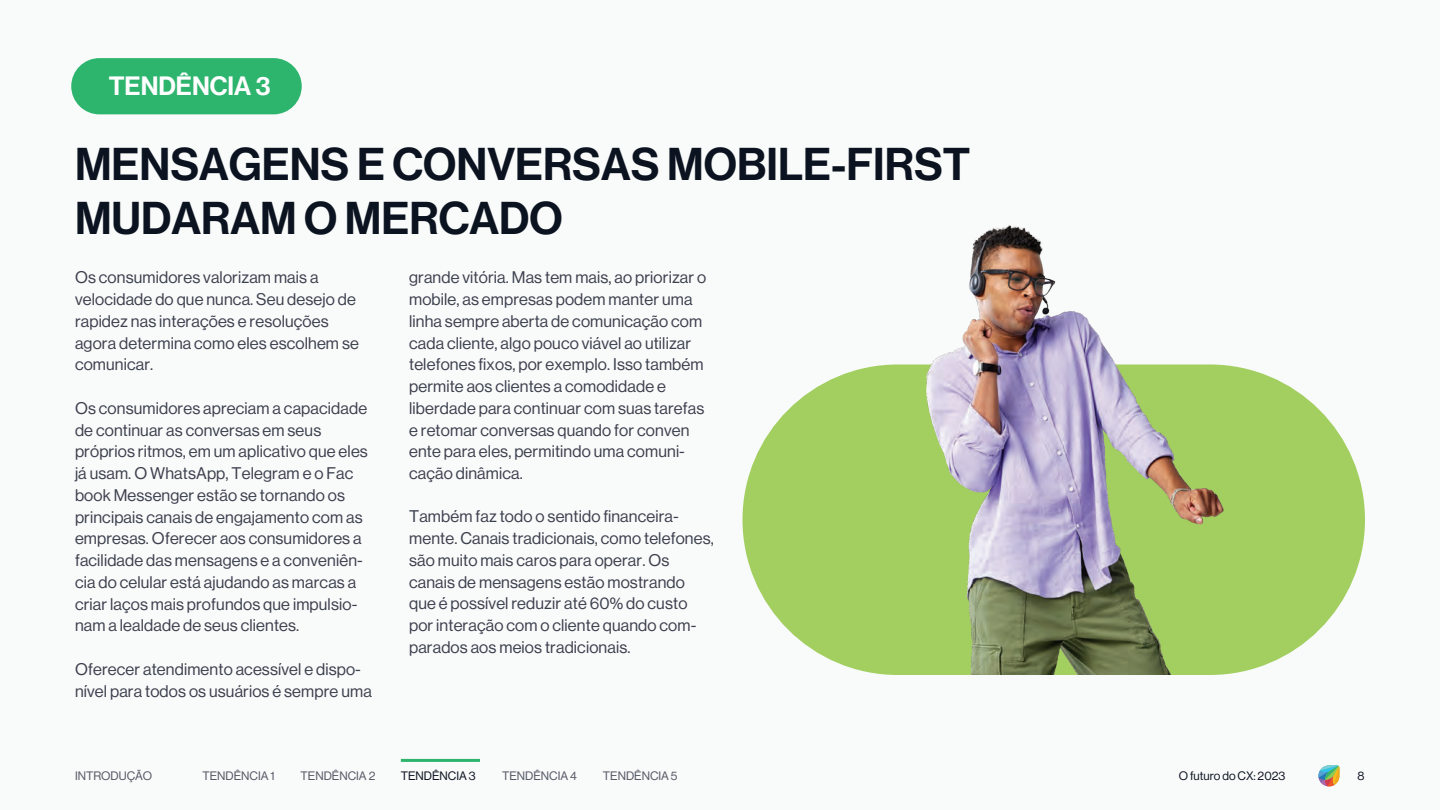
<style>
.page{position:relative;width:1440px;height:810px;background:#f9fafa}
.page>*{position:absolute;margin:0;border:0;box-sizing:border-box;transform-origin:0 0}
.t1{font:45px/54px "Neue Haas Display Mediu";color:#0b1320}
.t2{font:25.95px "Neue Haas Display Mediu";color:#fff}
.t3{font:16.5px/21.8px "Neue Haas Display";letter-spacing:.01em;color:#3b404d}
.t4{font:12px "Neue Haas Display";color:#545964}
.t5{font:12px "Neue Haas Display";color:#0b1320}
</style>
<div class="page">
<div style="left:742px;top:365px;width:623px;height:310px;background:#a2cf60;border-radius:155px"></div>
<img style="left:761px;top:225px;width:542px;height:450px">
<hr style="left:401px;top:759px;width:79px;height:3px;background:#2db56e">
<svg style="left:1318px;top:765px;width:22px;height:21px"></svg>
<div style="left:71px;top:58px;width:231px;height:56px;background:#2db56e;border-radius:28px"></div>
<h2 class="t2" style="left:109px;top:71px;width:163px">TENDÊNCIA 3</h2>
<h1 class="t1" style="left:75px;top:138px;width:897px">MENSAGENS E CONVERSAS MOBILE-FIRST<br>MUDARAM O MERCADO</h1>
<p class="t3" style="left:75px;top:267px;width:285px">Os consumidores valorizam mais a velocidade do que nunca. Seu desejo de rapidez nas interações e resoluções agora determina como eles escolhem se comunicar.</p>
<p class="t3" style="left:75px;top:397px;width:294px">Os consumidores apreciam a capacidade de continuar as conversas em seus próprios ritmos, em um aplicativo que eles já usam. O WhatsApp, Telegram e o Fac book Messenger estão se tornando os principais canais de engajamento com as empresas. Oferecer aos consumidores a facilidade das mensagens e a conveniên&shy;cia do celular está ajudando as marcas a criar laços mais profundos que impulsio&shy;nam a lealdade de seus clientes.</p>
<p class="t3" style="left:75px;top:658px;width:298px">Oferecer atendimento acessível e dispo&shy;nível para todos os usuários é sempre uma</p>
<p class="t3" style="left:409px;top:267px;width:299px">grande vitória. Mas tem mais, ao priorizar o mobile, as empresas podem manter uma linha sempre aberta de comunicação com cada cliente, algo pouco viável ao utilizar telefones fixos, por exemplo. Isso também permite aos clientes a comodidade e liberdade para continuar com suas tarefas e retomar conversas quando for conven ente para eles, permitindo uma comuni&shy;cação dinâmica.</p>
<p class="t3" style="left:409px;top:506px;width:306px">Também faz todo o sentido financeira&shy;mente. Canais tradicionais, como telefones, são muito mais caros para operar. Os canais de mensagens estão mostrando que é possível reduzir até 60% do custo por interação com o cliente quando com&shy;parados aos meios tradicionais.</p>
<p class="t4" style="left:75px;top:769px;width:79px">INTRODUÇÃO</p>
<p class="t4" style="left:203px;top:769px;width:74px">TENDÊNCIA 1</p>
<p class="t4" style="left:301px;top:769px;width:76px">TENDÊNCIA 2</p>
<p class="t5" style="left:401px;top:769px;width:76px">TENDÊNCIA 3</p>
<p class="t4" style="left:502px;top:769px;width:76px">TENDÊNCIA 4</p>
<p class="t4" style="left:603px;top:769px;width:76px">TENDÊNCIA 5</p>
<p class="t5" style="left:1357px;top:769px;width:9px">8</p>
<p class="t5" style="left:1179px;top:769px;width:108px">O futuro do CX: 2023</p>
</div>
